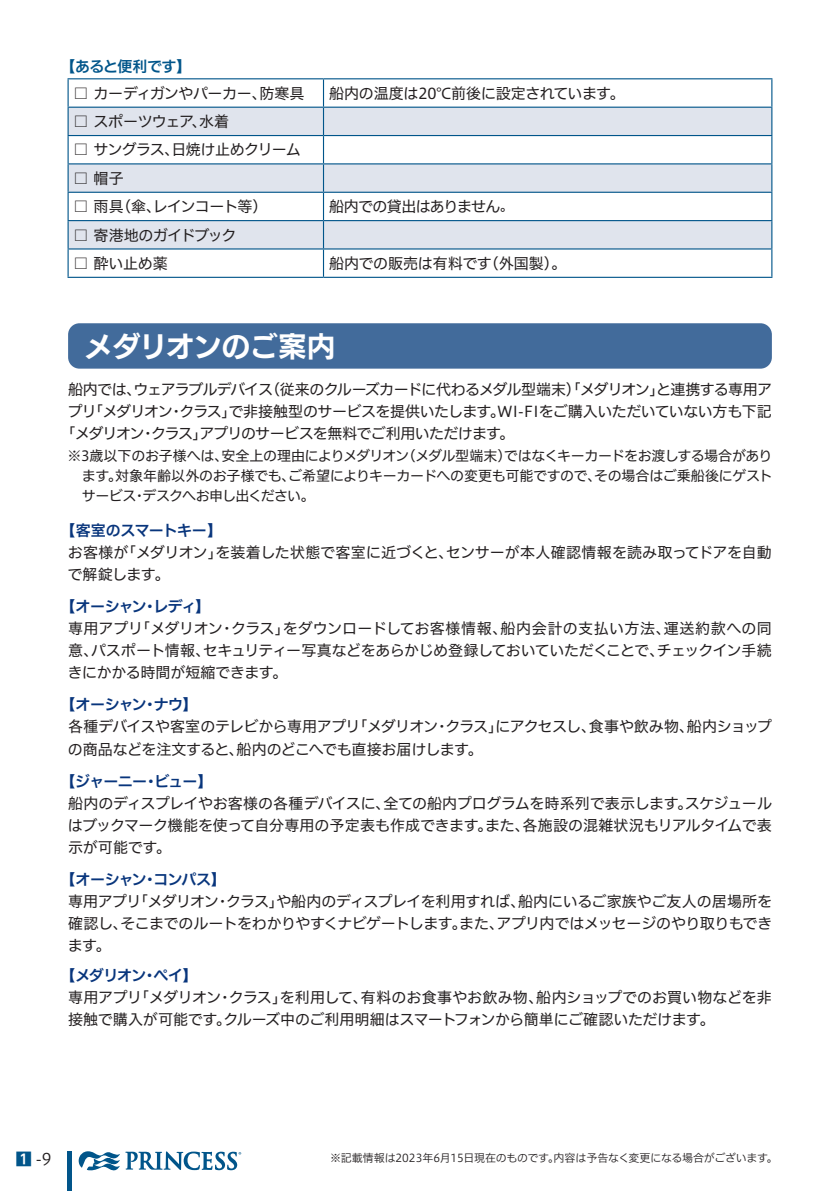
<style>
.page{position:relative;width:840px;height:1191px;background:#fff}
.page>*{position:absolute;margin:0;border:0;box-sizing:border-box;transform-origin:0 0}
.t1{font:28px "New Rodin Pro B";color:#fff}
.t2{font:16px "Hiragino UD Sans F Std W3";color:#231f20}
.t3{font:15px/22px "Hiragino UD Sans F Std W4";letter-spacing:-.025em;color:#231f20}
.t4{font:15px/22px "Hiragino UD Sans F Std W4";color:#231f20}
.t5{font:15px/22px "Hiragino UD Sans F Std W4";letter-spacing:-.05em;color:#231f20}
.t6{font:15px "Hiragino UD Sans F Std W6";letter-spacing:-.05em;color:#08357c}
.t7{font:15px "Hiragino UD Sans F Std W4";letter-spacing:-.045em;color:#231f20}
.t8{font:15px "Hiragino UD Sans F Std W4";letter-spacing:.035em;color:#231f20}
.t9{font:15px "Hiragino UD Sans F Std W4";letter-spacing:-.06em;color:#231f20}
.t10{font:15px "Hiragino UD Sans F Std W4";letter-spacing:-.005em;color:#231f20}
.t11{font:15px "Hiragino UD Sans F Std W4";letter-spacing:-.07em;color:#231f20}
.t12{font:15px "Hiragino UD Sans F Std W4";letter-spacing:.015em;color:#231f20}
.t13{font:15px "Hiragino UD Sans F Std W6";letter-spacing:-.04em;color:#01558a}
.t14{font:14px "Hiragino UD Sans F Std W4";letter-spacing:-.025em;color:#231f20}
.t15{font:14px/20px "Hiragino UD Sans F Std W4";letter-spacing:-.05em;color:#231f20}
.t16{font:13px "Hiragino UD Sans F Std W4";color:#231f20}
.t17{font:11px "Hiragino UD Sans F Std W3";letter-spacing:-.01em;color:#231f20}
.s1{font-family:"UD Shin Go Pro De";font-weight:700;color:#01558a}
</style>
<div class="page">
<svg style="left:79px;top:1151px;width:162px;height:19px"></svg>
<hr style="left:67px;top:1151px;width:4px;height:40px;background:#01558a">
<svg style="left:69px;top:79px;width:701px;height:28px"></svg>
<svg style="left:69px;top:108px;width:701px;height:140px;fill:#e0e4ed"></svg>
<hr style="left:67px;top:78px;width:256px;height:1px;background:#01558a">
<hr style="left:67px;top:79px;width:2px;height:28px;background:#01558a">
<hr style="left:323px;top:78px;width:449px;height:1px;background:#01558a">
<hr style="left:770px;top:79px;width:2px;height:28px;background:#01558a">
<hr style="left:67px;top:107px;width:256px;height:1px;background:#01558a">
<hr style="left:67px;top:108px;width:2px;height:27px;background:#01558a">
<hr style="left:323px;top:107px;width:449px;height:1px;background:#01558a">
<hr style="left:770px;top:108px;width:2px;height:27px;background:#01558a">
<hr style="left:67px;top:135px;width:256px;height:1px;background:#01558a">
<hr style="left:67px;top:136px;width:2px;height:27px;background:#01558a">
<hr style="left:323px;top:135px;width:449px;height:1px;background:#01558a">
<hr style="left:770px;top:136px;width:2px;height:27px;background:#01558a">
<hr style="left:67px;top:163px;width:256px;height:1px;background:#01558a">
<hr style="left:67px;top:164px;width:2px;height:28px;background:#01558a">
<hr style="left:323px;top:163px;width:449px;height:1px;background:#01558a">
<hr style="left:770px;top:164px;width:2px;height:28px;background:#01558a">
<hr style="left:67px;top:192px;width:256px;height:1px;background:#01558a">
<hr style="left:67px;top:193px;width:2px;height:27px;background:#01558a">
<hr style="left:323px;top:192px;width:449px;height:1px;background:#01558a">
<hr style="left:770px;top:193px;width:2px;height:27px;background:#01558a">
<hr style="left:67px;top:220px;width:256px;height:1px;background:#01558a">
<hr style="left:67px;top:221px;width:2px;height:27px;background:#01558a">
<hr style="left:323px;top:220px;width:449px;height:1px;background:#01558a">
<hr style="left:770px;top:221px;width:2px;height:27px;background:#01558a">
<hr style="left:67px;top:248px;width:256px;height:1px;background:#01558a">
<hr style="left:67px;top:249px;width:2px;height:28px;background:#01558a">
<hr style="left:323px;top:248px;width:449px;height:1px;background:#01558a">
<svg style="left:323px;top:79px;width:1px;height:198px"></svg>
<hr style="left:770px;top:249px;width:2px;height:28px;background:#01558a">
<hr style="left:67px;top:277px;width:256px;height:1px;background:#01558a">
<hr style="left:323px;top:277px;width:449px;height:1px;background:#01558a">
<div style="left:68px;top:323px;width:703px;height:46px;background:#426b9b;border-radius:11px"></div>
<p class="t13" style="left:61px;top:55px;width:132px">【あると便利です【</p>
<p class="t3" style="left:73px;top:81px;width:195px">□ カーディガンやパーカー、</p>
<p class="t3" style="left:73px;top:110px;width:157px">□ スポーツウェア水着</p>
<p class="t3" style="left:259px;top:81px;width:46px">防寒具</p>
<p class="t3" style="left:191px;top:110px;width:16px">、</p>
<p class="t7" style="left:73px;top:138px;width:229px">□ サングラス日焼け止めクリーム</p>
<p class="t3" style="left:164px;top:138px;width:16px">、</p>
<p class="t3" style="left:73px;top:166px;width:52px">□ 帽子</p>
<p class="t3" style="left:116px;top:195px;width:46px">（傘、</p>
<p class="t9" style="left:153px;top:195px;width:116px">レインコート等）</p>
<p class="t3" style="left:73px;top:195px;width:52px">□ 雨具</p>
<p class="t7" style="left:73px;top:223px;width:164px">□ 寄港地のガイドブック</p>
<p class="t3" style="left:73px;top:251px;width:96px">□ 酔い止め薬</p>
<p class="t3" style="left:329px;top:81px;width:297px">船内の温度は20℃前後に設定されています。</p>
<p class="t5" style="left:329px;top:195px;width:173px">船内での貸出はありません</p>
<p class="t16" style="left:499px;top:197px;width:15px">。</p>
<p class="t3" style="left:329px;top:251px;width:164px">船内での販売は有料です</p>
<p class="t3" style="left:483px;top:251px;width:84px">（外国製。(</p>
<h1 class="t1" style="left:84px;top:322px;width:252px">メダリオンのご案内</h1>
<p class="t5" style="left:265px;top:378px;width:508px">（従来のクルーズカードに代わるメダル型端末）「メダリオンと連携する専用ア</p>
<p class="t11" style="left:68px;top:378px;width:206px">船内ではウェアラブルデバイス</p>
<p class="t3" style="left:649px;top:378px;width:16px">」</p>
<p class="t3" style="left:88px;top:378px;width:684px;text-indent:38px">、<br>「メダリオンクラスで非接触型のサービスを提供いたします WI-FIをご購入いただいていない方も下記</p>
<p class="t5" style="left:61px;top:400px;width:455px;text-indent:7px">プリ<br>「メダリオンクラスアプリのサービスを無料でご利用いただけます。</p>
<p class="t3" style="left:169px;top:400px;width:16px">・</p>
<p class="t3" style="left:221px;top:400px;width:16px">」</p>
<p class="t3" style="left:490px;top:400px;width:16px">。</p>
<p class="t3" style="left:140px;top:422px;width:16px">・</p>
<p class="t3" style="left:192px;top:422px;width:16px">」</p>
<p class="t15" style="left:221px;top:444px;width:189px">安全上の理由によりメダリオン</p>
<p class="t14" style="left:401px;top:445px;width:111px">（メダル型端末）</p>
<p class="t14" style="left:503px;top:445px;width:270px">ではなくキーカードをお渡しする場合があり</p>
<p class="t14" style="left:68px;top:445px;width:162px">※3歳以下のお子様へは、</p>
<p class="t14" style="left:82px;top:465px;width:520px">ます対象年齢以外のお子様でもご希望によりキーカードへの変更も可能ですので、</p>
<p class="t14" style="left:594px;top:465px;width:179px">その場合はご乗船後にゲスト</p>
<p class="t15" style="left:82px;top:464px;width:234px;text-indent:26px">。<br>サービスデスクへお申し出ください。</p>
<p class="t14" style="left:281px;top:465px;width:15px">、</p>
<p class="t14" style="left:132px;top:485px;width:15px">・</p>
<p class="t6" style="left:61px;top:519px;width:163px">【客室のスマートキー【</p>
<p class="t3" style="left:121px;top:541px;width:103px">「メダリオン」</p>
<p class="t4" style="left:215px;top:541px;width:239px">を装着した状態で客室に近づくと、</p>
<p class="t4" style="left:68px;top:541px;width:103px">お客様が<br>で解錠します。</p>
<p class="t6" style="left:61px;top:595px;width:151px">【オーシャンレディ【</p>
<p class="t4" style="left:446px;top:541px;width:327px">センサーが本人確認情報を読み取ってドアを自動</p>
<p class="t6" style="left:142px;top:595px;width:16px">・</p>
<p class="t3" style="left:68px;top:617px;width:76px">専用アプリ</p>
<p class="t3" style="left:135px;top:617px;width:90px">「メダリオン</p>
<p class="t4" style="left:282px;top:617px;width:226px">をダウンロードしてお客様情報、</p>
<p class="t8" style="left:500px;top:617px;width:172px">船内会計の支払い方法、</p>
<p class="t8" style="left:663px;top:617px;width:109px">運送約款への同</p>
<p class="t3" style="left:231px;top:617px;width:60px">クラス」</p>
<p class="t3" style="left:219px;top:617px;width:16px">・</p>
<p class="t3" style="left:91px;top:639px;width:121px">パスポート情報、</p>
<p class="t3" style="left:203px;top:639px;width:462px">セキュリティー写真などをあらかじめ登録しておいていただくことで、</p>
<p class="t3" style="left:68px;top:639px;width:221px">意、<br>きにかかる時間が短縮できます。</p>
<p class="t6" style="left:154px;top:693px;width:45px">ナウ【</p>
<p class="t9" style="left:656px;top:639px;width:116px">チェックイン手続</p>
<p class="t6" style="left:61px;top:693px;width:88px">【オーシャン</p>
<p class="t6" style="left:142px;top:693px;width:16px">・</p>
<p class="t3" style="left:236px;top:715px;width:248px;text-indent:-168px">各種デバイスや客室のテレビから専用アプリ<br>船内のどこへでも直接お届けします。</p>
<p class="t3" style="left:352px;top:715px;width:88px">「メダリオン</p>
<p class="t3" style="left:686px;top:715px;width:86px">船内ショップ</p>
<p class="t3" style="left:588px;top:715px;width:107px">食事や飲み物、</p>
<p class="t3" style="left:445px;top:715px;width:59px">クラス」</p>
<p class="t3" style="left:495px;top:715px;width:102px">にアクセスし、</p>
<p class="t3" style="left:434px;top:715px;width:16px">・</p>
<p class="t3" style="left:68px;top:737px;width:177px">の商品などを注文すると、</p>
<p class="t6" style="left:154px;top:769px;width:60px">ビュー【</p>
<p class="t6" style="left:61px;top:769px;width:88px">【ジャーニー</p>
<p class="t6" style="left:143px;top:769px;width:16px">・</p>
<p class="t3" style="left:68px;top:791px;width:324px">船内のディスプレイやお客様の各種デバイスに、</p>
<p class="t3" style="left:383px;top:791px;width:390px">全ての船内プログラムを時系列で表示しますスケジュール</p>
<p class="t3" style="left:677px;top:791px;width:16px">。</p>
<p class="t3" style="left:68px;top:813px;width:463px">はブックマーク機能を使って自分専用の予定表も作成できますまた、</p>
<p class="t4" style="left:522px;top:813px;width:251px">各施設の混雑状況もリアルタイムで表</p>
<p class="t3" style="left:477px;top:813px;width:16px">。</p>
<p class="t3" style="left:68px;top:835px;width:104px">示が可能です。</p>
<p class="t6" style="left:61px;top:867px;width:167px">【オーシャンコンパス【</p>
<p class="t6" style="left:142px;top:867px;width:16px">・</p>
<p class="t3" style="left:68px;top:889px;width:75px">専用アプリ</p>
<p class="t3" style="left:133px;top:889px;width:88px">「メダリオン</p>
<p class="t3" style="left:276px;top:889px;width:250px">や船内のディスプレイを利用すれば、</p>
<p class="t4" style="left:517px;top:889px;width:255px">船内にいるご家族やご友人の居場所を</p>
<p class="t3" style="left:226px;top:889px;width:59px">クラス」</p>
<p class="t3" style="left:215px;top:889px;width:16px">・</p>
<p class="t3" style="left:120px;top:911px;width:385px">そこまでのルートをわかりやすくナビゲートしますまた、</p>
<p class="t3" style="left:496px;top:911px;width:277px">アプリ内ではメッセージのやり取りもでき</p>
<p class="t3" style="left:68px;top:911px;width:62px">確認し、ます。</p>
<p class="t3" style="left:451px;top:911px;width:16px">。</p>
<p class="t6" style="left:61px;top:963px;width:87px">【メダリオン</p>
<p class="t6" style="left:153px;top:963px;width:46px">ペイ【</p>
<p class="t6" style="left:142px;top:963px;width:16px">・</p>
<p class="t3" style="left:68px;top:985px;width:648px">専用アプリ<br>接触で購入が可能ですクルーズ中のご利用明細はスマートフォンから簡単にご確認いただけます。</p>
<p class="t3" style="left:134px;top:985px;width:89px">「メダリオン</p>
<p class="t10" style="left:536px;top:985px;width:237px">船内ショップでのお買い物などを非</p>
<p class="t12" style="left:360px;top:985px;width:184px">有料のお食事やお飲み物、</p>
<p class="t3" style="left:279px;top:985px;width:90px">を利用して、</p>
<p class="t3" style="left:229px;top:985px;width:60px">クラス」</p>
<p class="t3" style="left:217px;top:985px;width:16px">・</p>
<p class="t3" style="left:216px;top:1007px;width:16px">。</p>
<p class="t2" style="left:16px;top:1147px;width:37px"><span class="s1">1</span>-9</p>
<p class="t17" style="left:330px;top:1149px;width:449px">※記載情報は2023年月6 15日現在のものです内容は予告なく変更になる場合がございます。</p>
<p class="t17" style="left:548px;top:1149px;width:12px">。</p>
</div>
